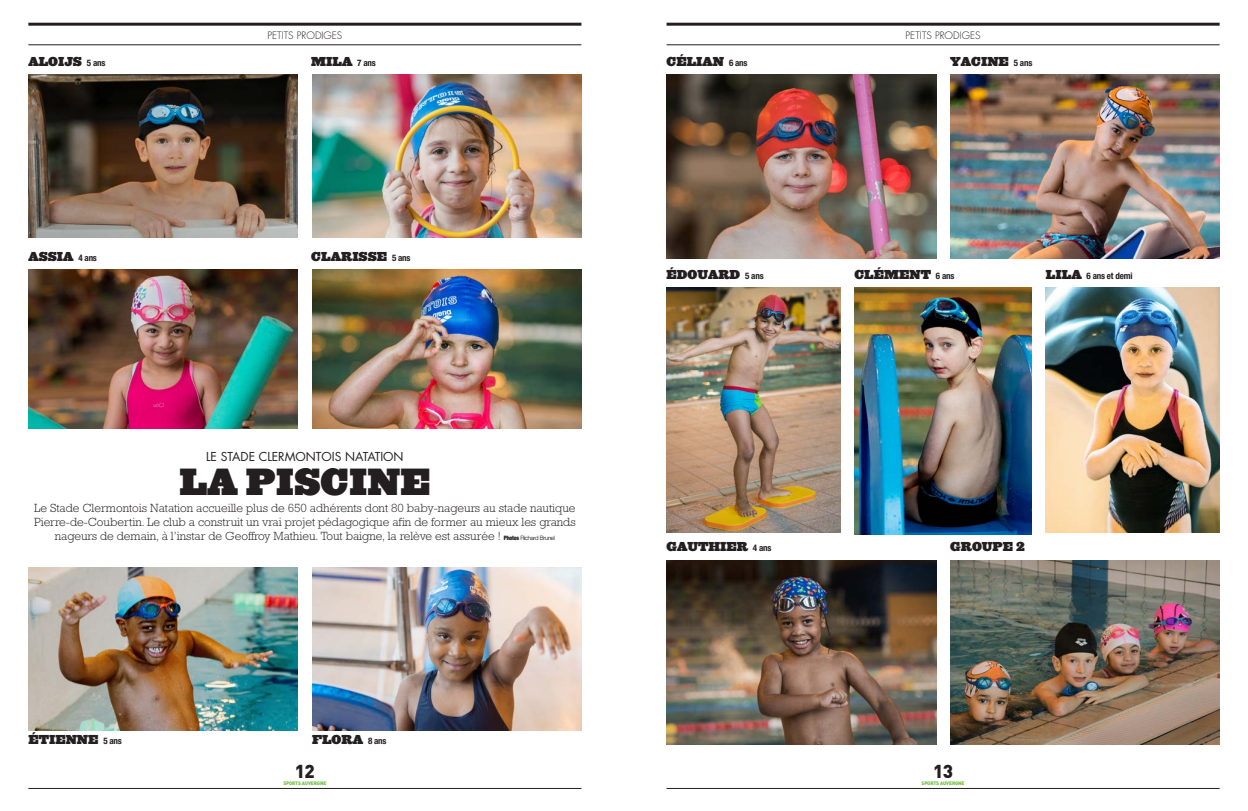
<style>
.page{position:relative;width:1248px;height:811px;background:#fff}
.page>*{position:absolute;margin:0;border:0;box-sizing:border-box;transform-origin:0 0}
.TITRE{font:35px "Ziggurat HTF Black";color:#231f20}
.t1{font:900 18.5px "DIN";color:#231f20}
.t2{font:300 12px/14px "Rockwell";color:#231f20;text-align:center}
.LEGENDES{font:12px "Ziggurat HTF Black";color:#231f20}
.t3{font:12px "Futura";color:#231f20}
.t4{font:300 10px "Futura";color:#231f20}
.LEGENDES-2{font:700 condensed 9px "Helvetica Neue";letter-spacing:-.02em;color:#231f20}
.t5{font:900 5px "DIN";letter-spacing:-.03em;color:#71bf44}
.s1{font-family:"Helvetica Neue";font-weight:700;font-stretch:condensed;font-size:9px}
.s2{font-family:"Helvetica Neue";font-weight:900;font-stretch:condensed;font-size:6px}
.s3{font-family:"Helvetica Neue";font-size:6px;color:#000}
.s4{font-family:"Ziggurat HTF Black";font-weight:400;font-stretch:normal;font-size:12px}
</style>
<div class="page">
<hr style="left:28px;top:23px;width:553px;height:3px;background:#231f20">
<hr style="left:666px;top:23px;width:553px;height:3px;background:#231f20">
<hr style="left:28px;top:788px;width:553px;height:1px;background:#231f20">
<hr style="left:666px;top:788px;width:553px;height:1px;background:#231f20">
<hr style="left:666px;top:45px;width:553px;height:1px;background:#231f20">
<hr style="left:28px;top:45px;width:553px;height:1px;background:#231f20">
<img style="left:28px;top:74px;width:270px;height:163px">
<img style="left:28px;top:269px;width:270px;height:160px">
<img style="left:666px;top:74px;width:269px;height:185px">
<img style="left:854px;top:287px;width:177px;height:247px">
<img style="left:666px;top:287px;width:174px;height:246px">
<img style="left:28px;top:567px;width:270px;height:163px">
<img style="left:312px;top:567px;width:269px;height:163px">
<img style="left:666px;top:560px;width:269px;height:184px">
<img style="left:950px;top:560px;width:269px;height:184px">
<img style="left:1045px;top:287px;width:174px;height:245px">
<img style="left:950px;top:74px;width:269px;height:185px">
<img style="left:312px;top:74px;width:269px;height:163px">
<img style="left:312px;top:269px;width:269px;height:160px">
<p class="t4" style="left:267px;top:29px;width:76px">PETITS PRODIGES</p>
<p class="t4" style="left:905px;top:29px;width:76px">PETITS PRODIGES</p>
<p class="LEGENDES" style="left:28px;top:54px;width:79px">ALOIJS <span class="s1">5 ans</span></p>
<p class="LEGENDES" style="left:311px;top:54px;width:66px">MILA <span class="s1">7 ans</span></p>
<p class="LEGENDES" style="left:28px;top:248px;width:70px">ASSIA <span class="s1">4 ans</span></p>
<p class="LEGENDES" style="left:311px;top:248px;width:101px">CLARISSE <span class="s1">5 ans</span></p>
<p class="t3" style="left:206px;top:449px;width:199px">LE STADE CLERMONTOIS NATATION</p>
<p class="TITRE" style="left:179px;top:459px;width:252px">LA PISCINE</p>
<p class="t2" style="left:34px;top:501px;width:543px">Le Stade Clermontois Natation accueille plus de 650 adhérents dont 80 baby-nageurs au stade nautique<br>Pierre-de-Coubertin. Le club a construit un vrai projet pédagogique afin de former au mieux les grands nageurs de demain, à l’instar de Geoffroy Mathieu. Tout baigne, la relève est assurée ! <span class="s2">Photos</span> <span class="s3">Richard Brunel</span></p>
<p class="LEGENDES" style="left:28px;top:732px;width:95px">ÉTIENNE <span class="s1">5 ans</span></p>
<p class="LEGENDES" style="left:312px;top:732px;width:76px">FLORA <span class="s1">8 ans</span></p>
<p class="t1" style="left:295px;top:759px;width:22px">12</p>
<p class="t5" style="left:283px;top:780px;width:45px">SPORTS AUVERGNE</p>
<p class="LEGENDES" style="left:666px;top:54px;width:83px">CÉLIAN <span class="s1">6 ans</span></p>
<p class="LEGENDES" style="left:666px;top:266px;width:99px">ÉDOUARD <span class="s1">5 ans</span></p>
<p class="LEGENDES" style="left:950px;top:54px;width:84px">YACINE <span class="s1">5 ans</span></p>
<p class="LEGENDES" style="left:854px;top:266px;width:101px">CLÉMENT <span class="s1">6 ans</span></p>
<p class="LEGENDES-2" style="left:1045px;top:270px;width:88px"><span class="s4">LILA</span> 6 ans et demi</p>
<p class="LEGENDES" style="left:666px;top:539px;width:106px">GAUTHIER <span class="s1">4 ans</span></p>
<p class="LEGENDES" style="left:950px;top:539px;width:77px">GROUPE 2</p>
<h2 class="t1" style="left:933px;top:759px;width:22px">13</h2>
<p class="t5" style="left:921px;top:780px;width:45px">SPORTS AUVERGNE</p>
</div>
